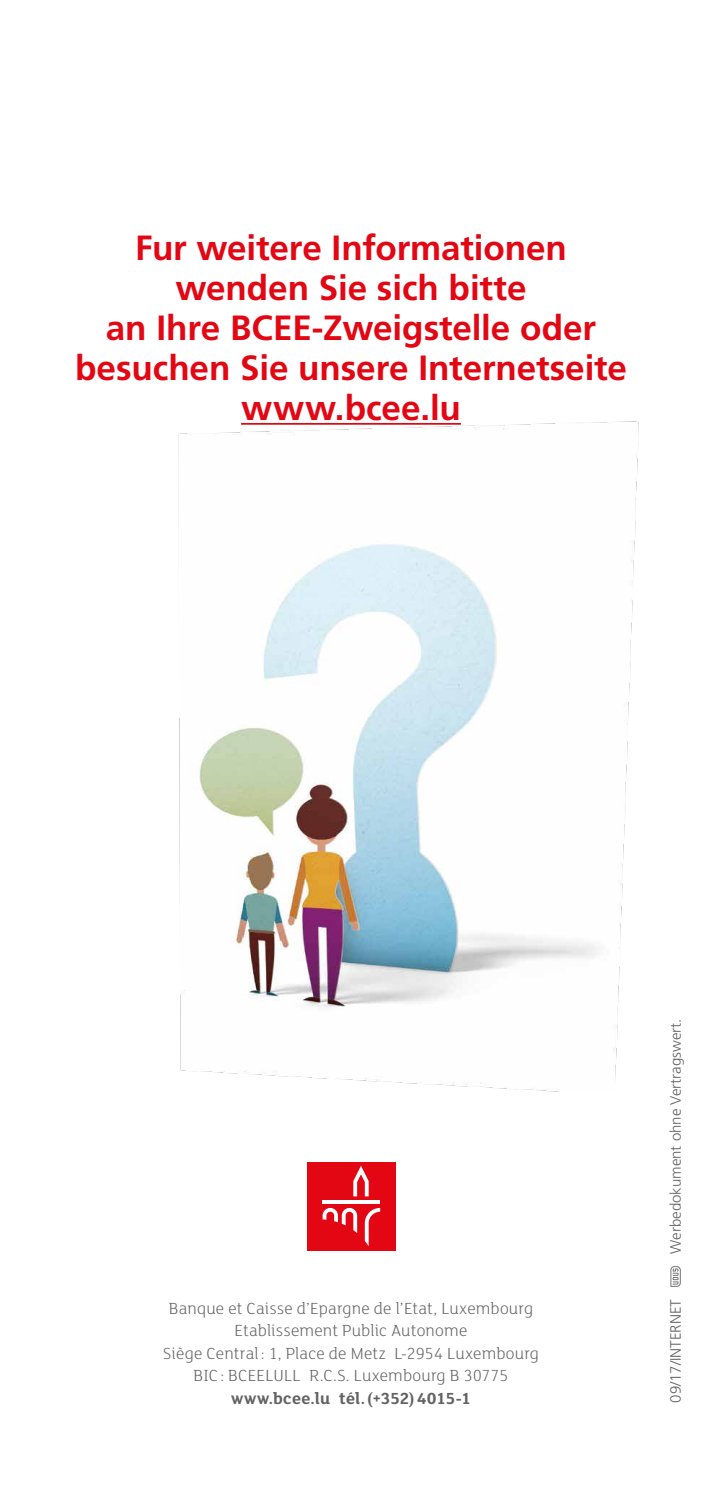
<style>
.page{position:relative;width:702px;height:1489px;background:#fff}
.page>*{position:absolute;margin:0;border:0;box-sizing:border-box;transform-origin:0 0}
.t1{font:700 35px/40px "Frutiger LT Std";letter-spacing:-.005em;color:#e30613;text-align:center}
.t2{font:300 17.5px/22.5px "Lola FS";letter-spacing:.01em;color:#646363;text-align:center}
.t3{font:700 17.5px "Lola FS";letter-spacing:.01em;color:#646363}
.t4{font:300 15px "Frutiger LT Std";color:#646363}
</style>
<div class="page">
<img style="left:178px;top:421px;width:461px;height:670px">
<svg style="left:670px;top:1266px;width:10px;height:20px"></svg>
<hr style="left:241px;top:423px;width:220px;height:1px;background:#e30613">
<div style="left:307px;top:1161px;width:88px;height:88px;background:#e30613"></div>
<svg style="left:353px;top:1166px;width:15px;height:30px"></svg>
<hr style="left:322px;top:1200px;width:58px;height:3px;background:#fff">
<svg style="left:365px;top:1207px;width:15px;height:39px"></svg>
<svg style="left:322px;top:1207px;width:35px;height:25px"></svg>
<p class="t1" style="left:75px;top:228px;width:553px">Fur weitere Informationen wenden Sie sich bitte<br>an Ihre BCEE-Zweigstelle oder besuchen Sie unsere Internetseite www.bcee.lu</p>
<p class="t2" style="left:169px;top:1297px;width:366px">Banque et Caisse d’Epargne de l’Etat, Luxembourg</p>
<p class="t2" style="left:234px;top:1319px;width:234px">Etablissement Public Autonome</p>
<p class="t2" style="left:163px;top:1342px;width:377px">Siège Central : 1, Place de Metz L-2954 Luxembourg<br>BIC: BCEELULL R.C.S. Luxembourg B 30775</p>
<p class="t3" style="left:231px;top:1388px;width:241px">www.bcee.lu tél.(+352)4015-1</p>
<p class="t4" style="left:667px;top:1253px;width:236px;rotate:-90deg">Werbedokument ohne Vertragswert.</p>
<p class="t4" style="left:667px;top:1402px;width:105px;rotate:-90deg">09/17/INTERNET</p>
</div>
